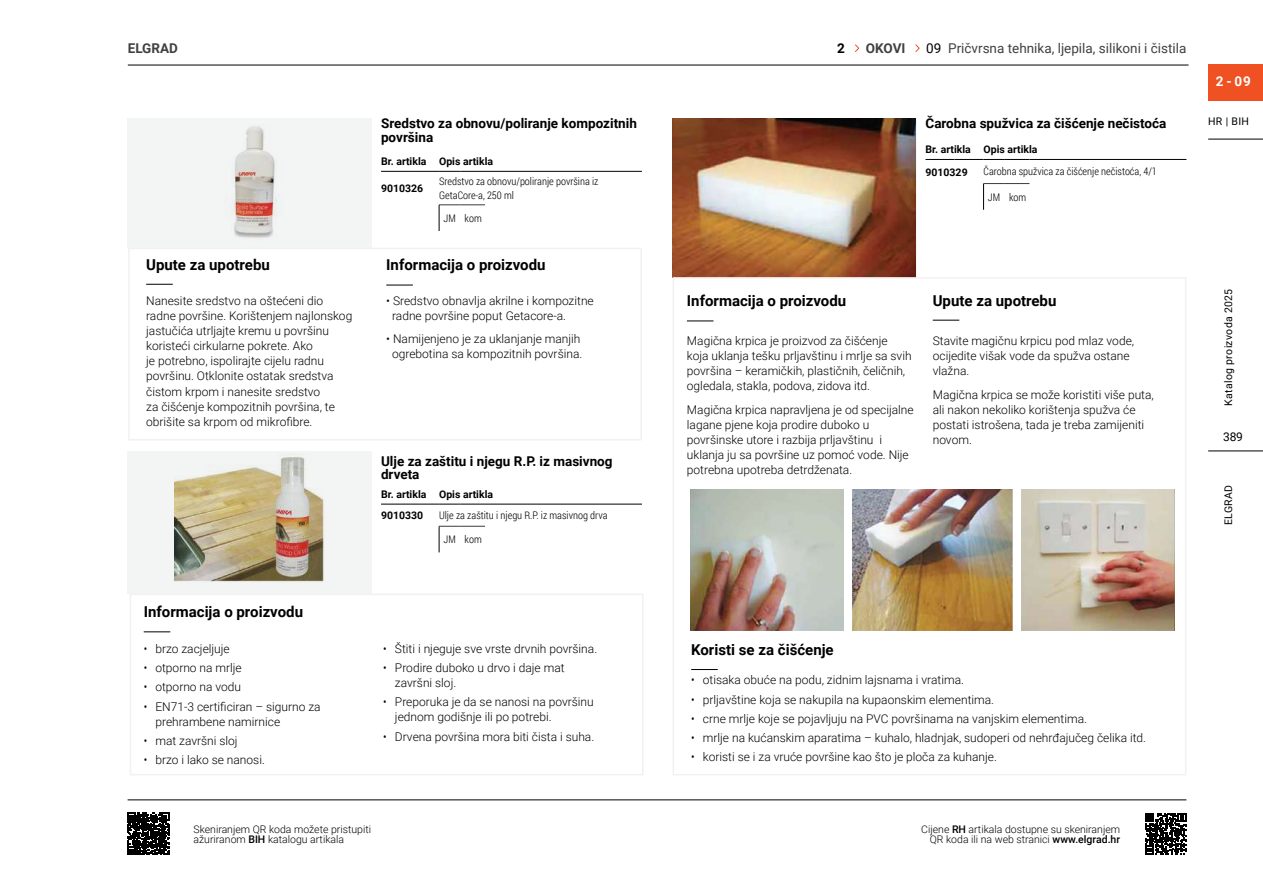
<style>
.page{position:relative;width:1263px;height:893px;background:#fff}
.page>*{position:absolute;margin:0;border:0;box-sizing:border-box;transform-origin:0 0}
.t1{font:700 15px "Roboto";color:#000}
.t2{font:700 13.5px/13.5px "Roboto";color:#000}
.t3{font:13.5px "Roboto";color:#414042}
.t4{font:700 13.5px "Roboto";color:#414042}
.t5{font:700 13.5px "Roboto";color:#fff}
.t6{font:300 12px/15px "Roboto";color:#000}
.t7{font:300 12px/19.2px "Roboto Condensed";color:#000;text-align:justify}
.t8{font:12px "Roboto";color:#000}
.t9{font:300 10.5px/13.5px "Roboto Condensed";color:#000}
.t10{font:300 10.5px/10.5px "Roboto";color:#000;text-align:right}
.t11{font:700 10.5px/21.6px "Roboto";color:#000}
.t12{font:10.5px "Roboto";letter-spacing:.03em;color:#000}
.s1{color:#000}
.s2{font-weight:500}
</style>
<div class="page">
<svg style="left:855px;top:44px;width:5px;height:8px"></svg>
<svg style="left:915px;top:44px;width:5px;height:8px"></svg>
<hr style="left:128px;top:65px;width:1060px;height:1px;background:#000">
<hr style="left:1208px;top:139px;width:55px;height:1px;background:#000">
<hr style="left:1208px;top:451px;width:55px;height:1px;background:#000">
<div style="left:1208px;top:64px;width:55px;height:36px;background:#f05123"></div>
<hr style="left:128px;top:800px;width:1058px;height:1px;background:#000">
<svg style="left:1145px;top:813px;width:41px;height:41px"></svg>
<svg style="left:127px;top:813px;width:42px;height:42px;background:#242424"></svg>
<div style="left:128px;top:118px;width:244px;height:130px;background:#f3f4f4"></div>
<svg style="left:381px;top:171px;width:104px;height:1px"></svg>
<hr style="left:485px;top:171px;width:157px;height:1px;background:#000">
<svg style="left:439px;top:205px;width:46px;height:26px"></svg>
<img style="left:232px;top:126px;width:45px;height:112px">
<div style="left:128px;top:451px;width:244px;height:142px;background:#f3f4f4"></div>
<svg style="left:381px;top:504px;width:104px;height:1px"></svg>
<hr style="left:485px;top:504px;width:157px;height:1px;background:#000">
<svg style="left:439px;top:526px;width:46px;height:26px"></svg>
<img style="left:175px;top:456px;width:150px;height:126px">
<svg style="left:925px;top:159px;width:104px;height:1px"></svg>
<hr style="left:1029px;top:159px;width:157px;height:1px;background:#000">
<svg style="left:983px;top:183px;width:46px;height:27px"></svg>
<img style="left:673px;top:118px;width:243px;height:159px">
<svg style="left:691px;top:669px;width:27px;height:1px"></svg>
<svg style="left:144px;top:631px;width:26px;height:1px"></svg>
<svg style="left:146px;top:284px;width:27px;height:1px"></svg>
<svg style="left:933px;top:320px;width:26px;height:1px"></svg>
<svg style="left:386px;top:285px;width:27px;height:1px"></svg>
<svg style="left:687px;top:321px;width:26px;height:1px"></svg>
<div style="left:128px;top:248px;width:514px;height:192px;border:2px solid #f1f1f2"></div>
<div style="left:130px;top:594px;width:513px;height:181px;border:2px solid #f1f1f2"></div>
<div style="left:673px;top:277px;width:513px;height:498px;border:2px solid #f1f1f2"></div>
<img style="left:690px;top:489px;width:153px;height:142px">
<img style="left:852px;top:489px;width:161px;height:142px">
<img style="left:1021px;top:489px;width:154px;height:142px">
<p class="t4" style="left:128px;top:38px;width:52px">ELGRAD</p>
<p class="t2" style="left:837px;top:41px;width:9px">2</p>
<p class="t4" style="left:866px;top:38px;width:41px">OKOVI</p>
<p class="t3" style="left:926px;top:38px;width:262px"><span class="s1">09</span> Pričvrsna tehnika, ljepila, silikoni i čistila</p>
<p class="t5" style="left:1216px;top:71px;width:37px">2 - 09</p>
<p class="t2" style="left:925px;top:116px;width:242px">Čarobna spužvica za čišćenje nečistoća</p>
<p class="t11" style="left:925px;top:138px;width:114px;line-height:22.5px">Br. artikla Opis artikla<br>9010329</p>
<p class="t2" style="left:381px;top:116px;width:257px">Sredstvo za obnovu/poliranje kompozitnih</p>
<p class="t12" style="left:1208px;top:114px;width:42px">HR | BIH</p>
<p class="t2" style="left:381px;top:130px;width:54px">površina</p>
<p class="t11" style="left:381px;top:150px;width:114px">Br. artikla Opis artikla</p>
<p class="t11" style="left:381px;top:177px;width:44px">9010326</p>
<p class="t9" style="left:439px;top:174px;width:161px">Sredstvo za obnovu/poliranje površina iz<br>GetaCore-a, 250 ml</p>
<p class="t9" style="left:443px;top:211px;width:40px">JM kom</p>
<p class="t9" style="left:983px;top:165px;width:175px">Čarobna spužvica za čišćenje nečistoća, 4/1</p>
<p class="t9" style="left:988px;top:190px;width:40px">JM kom</p>
<p class="t1" style="left:146px;top:254px;width:125px">Upute za upotrebu</p>
<p class="t6" style="left:146px;top:293px;width:208px">Nanesite sredstvo na oštećeni dio radne površine. Korištenjem najlonskog jastučića utrljajte kremu u površinu koristeći cirkularne pokrete. Ako<br>je potrebno, ispolirajte cijelu radnu površinu. Otklonite ostatak sredstva čistom krpom i nanesite sredstvo<br>za čišćenje kompozitnih površina, te obrišite sa krpom od mikrofibre.</p>
<p class="t1" style="left:933px;top:290px;width:125px">Upute za upotrebu</p>
<p class="t1" style="left:386px;top:255px;width:161px">Informacija o proizvodu</p>
<p class="t6" style="left:392px;top:293px;width:203px;text-indent:-6px">• Sredstvo obnavlja akrilne i kompozitne radne površine poput Getacore-a.</p>
<p class="t6" style="left:386px;top:331px;width:198px;text-align:center">• Namijenjeno je za uklanjanje manjih ogrebotina sa kompozitnih površina.</p>
<p class="t1" style="left:687px;top:290px;width:161px">Informacija o proizvodu</p>
<p class="t6" style="left:687px;top:333px;width:226px">Magična krpica je proizvod za čišćenje koja uklanja tešku prljavštinu i mrlje sa svih površina – keramičkih, plastičnih, čeličnih, ogledala, stakla, podova, zidova itd.</p>
<p class="t6" style="left:687px;top:401px;width:228px">Magična krpica napravljena je od specijalne lagane pjene koja prodire duboko u površinske utore i razbija prljavštinu i uklanja ju sa površine uz pomoć vode. Nije potrebna upotreba detrdženata.</p>
<p class="t6" style="left:933px;top:333px;width:203px">Stavite magičnu krpicu pod mlaz vode, ocijedite višak vode da spužva ostane vlažna.</p>
<p class="t6" style="left:933px;top:386px;width:223px">Magična krpica se može koristiti više puta, ali nakon nekoliko korištenja spužva će postati istrošena, tada je treba zamijeniti novom.</p>
<p class="t2" style="left:381px;top:454px;width:233px">Ulje za zaštitu i njegu R.P. iz masivnog drveta</p>
<p class="t11" style="left:381px;top:483px;width:114px">Br. artikla Opis artikla<br>9010330</p>
<p class="t9" style="left:439px;top:508px;width:170px">Ulje za zaštitu i njegu R.P. iz masivnog drva</p>
<p class="t9" style="left:443px;top:532px;width:40px">JM kom</p>
<p class="t1" style="left:144px;top:601px;width:161px">Informacija o proizvodu</p>
<p class="t7" style="left:144px;top:639px;width:5px">• • • •</p>
<p class="t7" style="left:144px;top:731px;width:5px">• •</p>
<p class="t6" style="left:155px;top:638px;width:167px;line-height:19.2px">brzo zacjeljuje<br>otporno na mrlje<br>otporno na vodu<br>EN71-3 certificiran – sigurno za</p>
<p class="t6" style="left:155px;top:711px;width:126px;line-height:19.2px">prehrambene namirnice mat završni sloj<br>brzo i lako se nanosi.</p>
<p class="t7" style="left:383px;top:638px;width:5px">• •</p>
<p class="t7" style="left:383px;top:692px;width:5px">•</p>
<p class="t7" style="left:383px;top:726px;width:5px">•</p>
<p class="t6" style="left:395px;top:638px;width:204px;line-height:19.2px">Štiti i njeguje sve vrste drvnih površina.<br>Prodire duboko u drvo i daje mat</p>
<p class="t6" style="left:395px;top:673px;width:200px;line-height:19.2px">završni sloj.<br>Preporuka je da se nanosi na površinu</p>
<p class="t6" style="left:395px;top:707px;width:201px;line-height:19.2px">jednom godišnje ili po potrebi.<br>Drvena površina mora biti čista i suha.</p>
<p class="t10" style="left:194px;top:823px;width:179px;text-align:left">Skeniranjem QR koda možete pristupiti ažuriranom <span class="s2">BIH</span> katalogu artikala</p>
<p class="t1" style="left:691px;top:639px;width:144px">Koristi se za čišćenje</p>
<p class="t7" style="left:691px;top:670px;width:5px">• • • • •</p>
<p class="t6" style="left:703px;top:670px;width:445px;line-height:19.2px">otisaka obuće na podu, zidnim lajsnama i vratima.<br>prljavštine koja se nakupila na kupaonskim elementima.<br>crne mrlje koje se pojavljuju na PVC površinama na vanjskim elementima.<br>mrlje na kućanskim aparatima – kuhalo, hladnjak, sudoperi od nehrđajučeg čelika itd. koristi se i za vruće površine kao što je ploča za kuhanje.</p>
<p class="t10" style="left:921px;top:823px;width:200px">Cijene <span class="s2">RH</span> artikala dostupne su skeniranjem<br>QR koda ili na web stranici <span class="s2">www.elgrad.hr</span></p>
<p class="t12" style="left:1221px;top:406px;width:118px;rotate:-90deg">Katalog proizvoda 2025</p>
<p class="t8" style="left:1223px;top:428px;width:21px">389</p>
<p class="t12" style="left:1221px;top:525px;width:42px;rotate:-90deg">ELGRAD</p>
</div>
